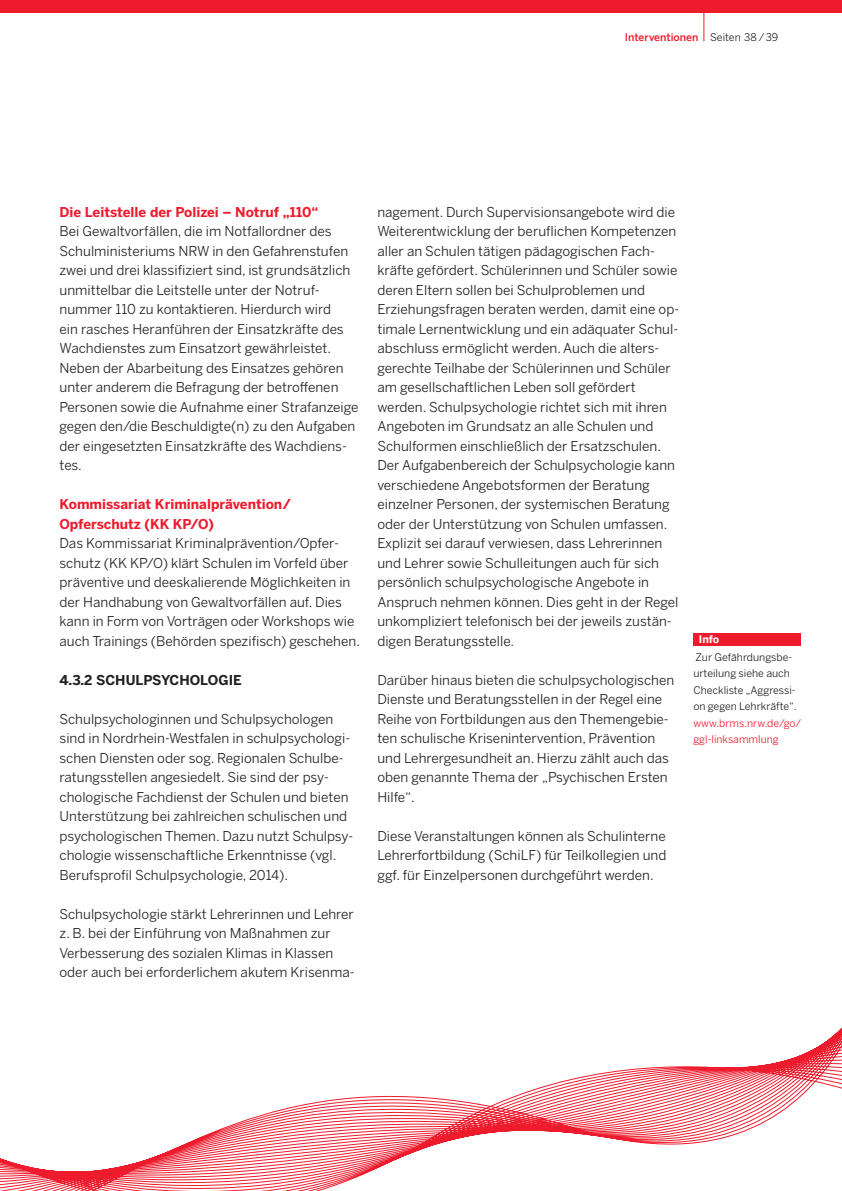
<style>
.page{position:relative;width:842px;height:1191px;background:#fff}
.page>*{position:absolute;margin:0;border:0;box-sizing:border-box;transform-origin:0 0}
.t1{font:13.5px/19.5px "Benton Sans";color:#231f20}
.t2{font:700 13.5px/19.5px "Benton Sans";color:#ee1b2d}
.t3{font:700 13.5px "Benton Sans";color:#231f20}
.t4{font:10.5px/16.5px "Benton Sans";color:#231f20}
.t5{font:500 10.5px "Benton Sans";color:#ee1b2d}
.t6{font:700 10.5px "Benton Sans";color:#fff}
.s1{font-weight:400;color:#231f20}
.s2{color:#ee1b2d}
</style>
<div class="page">
<div style="left:0;top:0;width:842px;height:13px;background:#ee1b2d"></div>
<hr style="left:703px;top:0;width:1px;height:41px;background:#ee1b2d">
<div style="left:693px;top:632px;width:108px;height:13px;background:#ee1b2d"></div>
<svg style="left:0;top:1027px;width:842px;height:164px"></svg>
<p class="t5" style="left:625px;top:31px;width:155px">Interventionen <span class="s1">Seiten 38 /39</span></p>
<p class="t2" style="left:60px;top:202px;width:261px">Die Leitstelle der Polizei – Notruf „110“</p>
<p class="t1" style="left:60px;top:221px;width:292px">Bei Gewaltvorfällen, die im Notfallordner des Schulministeriums NRW in den Gefahrenstufen zwei und drei klassifiziert sind, ist grundsätzlich unmittelbar die Leitstelle unter der Notruf&shy;nummer 110 zu kontaktieren. Hierdurch wird ein rasches Heranführen der Einsatzkräfte des Wachdienstes zum Einsatzort gewährleistet.</p>
<p class="t1" style="left:60px;top:358px;width:300px">Neben der Abarbeitung des Einsatzes gehören unter anderem die Befragung der betroffenen Personen sowie die Aufnahme einer Strafanzeige gegen den/die Beschuldigte(n) zu den Aufgaben der eingesetzten Einsatzkräfte des Wachdiens&shy;tes.</p>
<p class="t2" style="left:60px;top:494px;width:233px">Kommissariat Kriminalprävention/<br>Opferschutz (KK KP/O)</p>
<p class="t1" style="left:60px;top:533px;width:302px">Das Kommissariat Kriminalprävention/Opfer&shy;schutz (KK KP/O) klärt Schulen im Vorfeld über präventive und deeskalierende Möglichkeiten in der Handhabung von Gewaltvorfällen auf. Dies kann in Form von Vorträgen oder Workshops wie auch Trainings (Behörden spezifisch) geschehen.</p>
<p class="t3" style="left:60px;top:672px;width:184px">4.3.2 SCHULPSYCHOLOGIE</p>
<p class="t1" style="left:60px;top:709px;width:295px">Schulpsychologinnen und Schulpsychologen sind in Nordrhein-Westfalen in schulpsychologi&shy;schen Diensten oder sog. Regionalen Schulbe&shy;ratungsstellen angesiedelt. Sie sind der psy&shy;chologische Fachdienst der Schulen und bieten Unterstützung bei zahlreichen schulischen und psychologischen Themen. Dazu nutzt Schulpsy&shy;chologie wissenschaftliche Erkenntnisse (vgl.<br>Berufsprofil Schulpsychologie, 2014).</p>
<p class="t1" style="left:60px;top:904px;width:297px">Schulpsychologie stärkt Lehrerinnen und Lehrer z. B. bei der Einführung von Maßnahmen zur Verbesserung des sozialen Klimas in Klassen oder auch bei erforderlichem akutem Krisenma-</p>
<p class="t1" style="left:377px;top:202px;width:303px">nagement. Durch Supervisionsangebote wird die Weiterentwicklung der beruflichen Kompetenzen aller an Schulen tätigen pädagogischen Fach&shy;kräfte gefördert. Schülerinnen und Schüler sowie deren Eltern sollen bei Schulproblemen und Erziehungsfragen beraten werden, damit eine op&shy;timale Lernentwicklung und ein adäquater Schul&shy;abschluss ermöglicht werden. Auch die alters&shy;gerechte Teilhabe der Schülerinnen und Schüler am gesellschaftlichen Leben soll gefördert werden. Schulpsychologie richtet sich mit ihren Angeboten im Grundsatz an alle Schulen und Schulformen einschließlich der Ersatzschulen.<br>Der Aufgabenbereich der Schulpsychologie kann verschiedene Angebotsformen der Beratung einzelner Personen, der systemischen Beratung oder der Unterstützung von Schulen umfassen.<br>Explizit sei darauf verwiesen, dass Lehrerinnen und Lehrer sowie Schulleitungen auch für sich persönlich schulpsychologische Angebote in Anspruch nehmen können. Dies geht in der Regel unkompliziert telefonisch bei der jeweils zustän&shy;digen Beratungsstelle.</p>
<p class="t1" style="left:377px;top:670px;width:298px">Darüber hinaus bieten die schulpsychologischen Dienste und Beratungsstellen in der Regel eine Reihe von Fortbildungen aus den Themengebie&shy;ten schulische Krisenintervention, Prävention und Lehrergesundheit an. Hierzu zählt auch das oben genannte Thema der „Psychischen Ersten Hilfe“.</p>
<p class="t1" style="left:377px;top:826px;width:290px;text-align:justify">Diese Veranstaltungen können als Schulinterne Lehrerfortbildung (SchiLF) für Teilkollegien und ggf. für Einzelpersonen durchgeführt werden.</p>
<p class="t6" style="left:699px;top:633px;width:22px">Info</p>
<p class="t4" style="left:693px;top:648px;width:109px">Zur Gefährdungsbe&shy;urteilung siehe auch<br>Checkliste „Aggressi&shy;on gegen Lehrkräfte“. <span class="s2">www.brms.nrw.de/go/ ggl-linksammlung</span></p>
</div>
